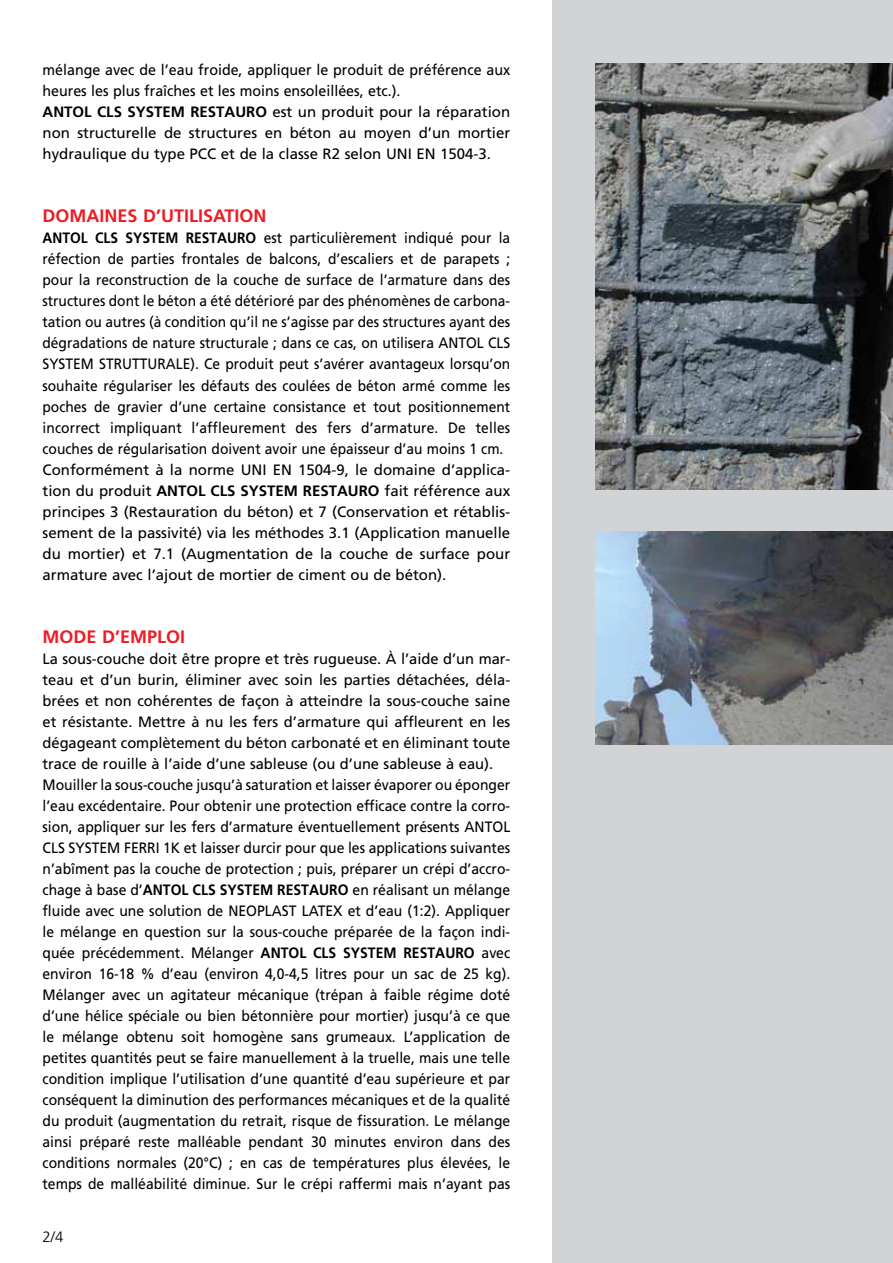
<style>
.page{position:relative;width:893px;height:1263px;background:#fff}
.page>*{position:absolute;margin:0;border:0;box-sizing:border-box;transform-origin:0 0}
.t1{font:700 18px "Frutiger";color:#ed1d24}
.t2{font:15px/21px "Frutiger";color:#000;text-align:justify}
.t3{font:15px/21px "Frutiger";color:#000;text-align:justify;scale:.93 1}
.t4{font:15px/21px "Frutiger";color:#000;scale:.92 1}
.t5{font:15px/21px "Frutiger";color:#000;scale:.95 1}
.t6{font:700 15px "Frutiger";color:#000}
.t7{font:700 15px "Frutiger";color:#000;scale:.92 1}
.t8{font:300 15px "Frutiger";color:#000}
.s1{font-weight:700}
</style>
<div class="page">
<div style="left:553px;top:0;width:340px;height:1263px;background:#d1d3d4"></div>
<img style="left:595px;top:532px;width:298px;height:212px">
<img style="left:595px;top:64px;width:298px;height:425px">
<p class="t5" style="left:43px;top:60px;width:494px">mélange avec de l’eau froide, appliquer le produit de préférence aux heures les plus fraîches et les moins ensoleillées, etc.).</p>
<p class="t6" style="left:43px;top:103px;width:11px">ANT</p>
<p class="t6" style="left:73px;top:103px;width:128px">OL CLS SYSTE M RESTAUR</p>
<p class="t2" style="left:43px;top:102px;width:469px;text-indent:213px"><span class="s1">O</span> est un produit pour la réparation non structurelle de structures en béton au moyen d’un mortier hydraulique du type PCC et de la classe R2 selon UNI EN 1504-3.</p>
<p class="t1" style="left:43px;top:206px;width:226px">DOMAINES D’UTILISATION</p>
<p class="t7" style="left:43px;top:229px;width:166px">ANTOL CLS SYSTE M RESTAUR</p>
<p class="t4" style="left:43px;top:228px;width:510px;text-indent:203px"><span class="s1">O</span> est particulièrement indiqué pour la réfection de parties frontales de balcons, d’escaliers et de parapets ; pour la reconstruction de la couche de surface de l’armature dans des structures dont le béton a été détérioré par des phénomènes de carbona&shy;tation ou autres (à condition qu’il ne s’agisse par des structures ayant des dégradations de nature structurale ; dans ce cas, on utilisera ANTOL CLS SYSTEM STRUTTURALE). Ce produit peut s’avérer avantageux lorsqu’on souhaite régulariser les défauts des coulées de béton armé comme les poches de gravier d’une certaine consistance et tout positionnement incorrect impliquant l’affleurement des fers d’armature. De telles couches de régularisation doivent avoir une épaisseur d’au moins 1 cm.<br>Conformément à la norme UNI EN 1504-9, le domaine d’applica&shy;tion du produit <span class="s1">ANT</span></p>
<p class="t2" style="left:43px;top:480px;width:469px;text-indent:325px"><span class="s1">O</span> fait référence aux principes 3 (Restauration du béton) et 7 (Conservation et rétablis&shy;sement de la passivité) via les méthodes 3.1 (Application manuelle du mortier) et 7.1 (Augmentation de la couche de surface pour armature avec l’ajout de mortier de ciment ou de béton).</p>
<p class="t6" style="left:186px;top:481px;width:127px">OL CLS SYSTE M RESTAUR</p>
<p class="t1" style="left:43px;top:626px;width:101px">MODE D’EMPLO</p>
<p class="t1" style="left:180px;top:626px;width:7px">I</p>
<p class="t2" style="left:43px;top:648px;width:469px;text-align:left">La sous-couche doit être propre et très rugueuse. À l’aide d’un mar&shy;teau et d’un burin, éliminer avec soin les parties détachées, déla&shy;brées et non cohérentes de façon à atteindre la sous-couche saine et résistante. Mettre à nu les fers d’armature qui affleurent en les dégageant complètement du béton carbonaté et en éliminant toute trace de rouille à l’aide d’une sableuse (ou d’une sableuse à eau).<br>Mouiller la sous-couche jusqu’à saturation et laisser évaporer ou éponger l’eau excédentaire. Pour obtenir une protection efficace contre la corro&shy;sion, appliquer sur les fers d’armature éventuellement présents ANTOL CLS SYSTEM FERRI 1K et laisser durcir pour que les applications suivantes n’abîment pas la couche de protection ; puis, préparer un crépi d’accro&shy;chage à base d’<span class="s1">ANTOL CLS SYSTE M RESTAUR</span></p>
<p class="t3" style="left:43px;top:879px;width:504px;text-indent:295px"><span class="s1">O</span> en réalisant un mélange fluide avec une solution de NEOPLAST LATEX et d’eau (1:2). Appliquer le mélange en question sur la sous-couche préparée de la façon indi&shy;quée précédemment. Mélanger <span class="s1">ANTOL CLS SYSTEM RESTAUR</span></p>
<p class="t3" style="left:43px;top:942px;width:504px;text-indent:421px"><span class="s1">O</span> avec environ 16-18 % d’eau (environ 4,0-4,5 litres pour un sac de 25 kg).<br>Mélanger avec un agitateur mécanique (trépan à faible régime doté d’une hélice spéciale ou bien bétonnière pour mortier) jusqu’à ce que le mélange obtenu soit homogène sans grumeaux. L’application de petites quantités peut se faire manuellement à la truelle, mais une telle condition implique l’utilisation d’une quantité d’eau supérieure et par conséquent la diminution des performances mécaniques et de la qualité du produit (augmentation du retrait, risque de fissuration. Le mélange ainsi préparé reste malléable pendant 30 minutes environ dans des conditions normales (20°C) ; en cas de températures plus élevées, le temps de malléabilité diminue. Sur le crépi raffermi mais n’ayant pas</p>
<p class="t8" style="left:43px;top:1228px;width:22px">2/4</p>
</div>
